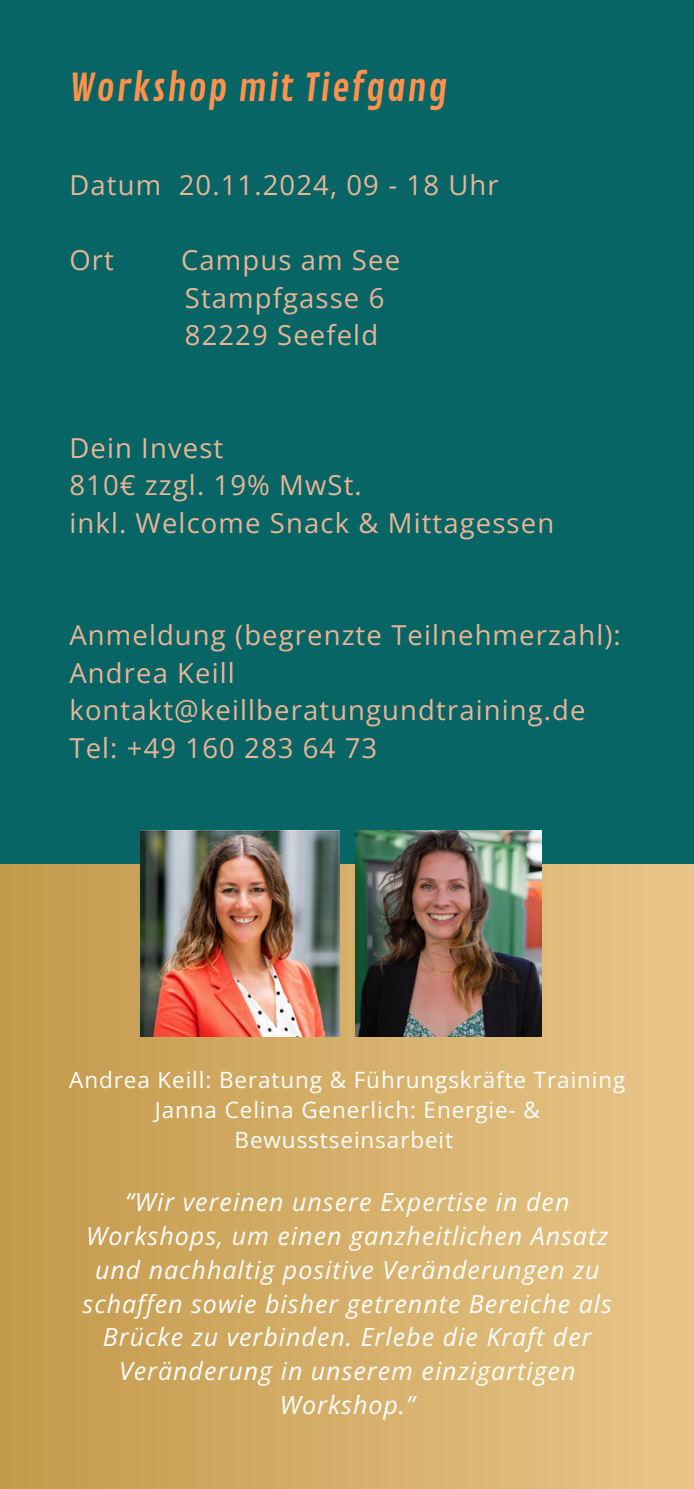
<style>
.page{position:relative;width:694px;height:1489px;background:#076565}
.page>*{position:absolute;margin:0;border:0;box-sizing:border-box;transform-origin:0 0}
.t1{font:37.5px "Contrail One";letter-spacing:.04em;color:#ff914d}
.t2{font:27.5px/37.5px "Open Sans";letter-spacing:.04em;color:#e8b596}
.t3{font:italic 25px/33.8px "Open Sans";letter-spacing:.04em;color:#fff;text-align:center}
.t4{font:22.5px/30px "Open Sans";letter-spacing:.04em;color:#fff;text-align:center}
</style>
<div class="page">
<div style="left:0;top:865px;width:694px;height:624px;background:linear-gradient(to right,#c3984b,#e8c689)"></div>
<img style="left:141px;top:831px;width:198px;height:206px">
<img style="left:356px;top:831px;width:185px;height:206px">
<h2 class="t1" style="left:69px;top:66px;width:379px">Workshop mit Tiefgang</h2>
<h2 class="t2" style="left:69px;top:166px;width:431px">Datum 20.11.2024, 09 - 18 Uhr</h2>
<h2 class="t2" style="left:69px;top:241px;width:46px">Ort</h2>
<h2 class="t2" style="left:181px;top:241px;width:220px">Campus am See<br>Stampfgasse 6<br>82229 Seefeld</h2>
<p class="t2" style="left:69px;top:428px;width:486px">Dein Invest<br>810€ zzgl. 19% MwSt.<br>inkl. Welcome Snack &amp; Mittagessen</p>
<p class="t2" style="left:69px;top:616px;width:553px">Anmeldung (begrenzte Teilnehmerzahl):<br>Andrea Keill kontakt@keillberatungundtraining.de<br>Tel: +49 160 283 64 73</p>
<p class="t4" style="left:69px;top:1064px;width:558px">Andrea Keill: Beratung &amp; Führungskräfte Training</p>
<p class="t4" style="left:155px;top:1094px;width:386px">Janna Celina Generlich: Energie- &amp;<br>Bewusstseinsarbeit</p>
<h2 class="t3" style="left:83px;top:1185px;width:531px">“Wir vereinen unsere Expertise in den Workshops, um einen ganzheitlichen Ansatz und nachhaltig positive Veränderungen zu schaffen sowie bisher getrennte Bereiche als Brücke zu verbinden. Erlebe die Kraft der Veränderung in unserem einzigartigen Workshop.”</h2>
</div>
